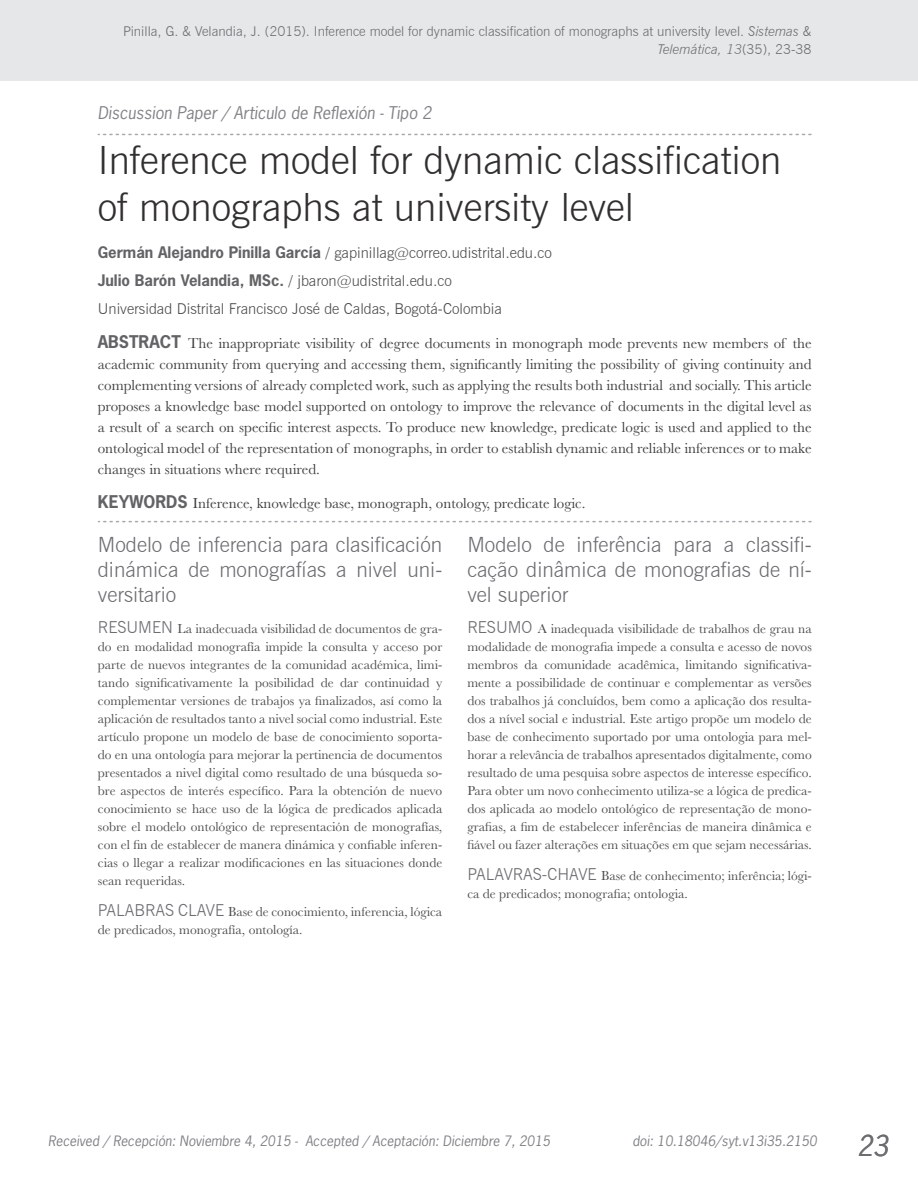
<style>
.page{position:relative;width:918px;height:1188px;background:#fff}
.page>*{position:absolute;margin:0;border:0;box-sizing:border-box;transform-origin:0 0}
.t1{font:300 39px/46.8px "News Gothic BT";color:#312f30}
.t2{font:italic 27px "News Gothic Std";color:#6c6d70}
.t3{font:300 21px/25.2px "News Gothic BT";color:#6c6d70;text-align:justify}
.t4{font:italic 16.5px "News Gothic Std";color:#808285}
.t5{font:15px/21px "Baskerville MT Std";color:#3e3e3f;text-align:justify}
.t6{font:300 15px/28.2px "News Gothic BT";color:#4b4c4d}
.t7{font:13.5px/18px "Baskerville MT Std";color:#4b4c4d;text-align:justify}
.t8{font:300 13.5px/18px "News Gothic BT";color:#6c6d70;text-align:right}
.t9{font:italic 13.5px "News Gothic Std";color:#808285}
.s1{font-style:italic}
.s2{font-family:"News Gothic Std";font-weight:700;color:#636366}
.s3{font-family:"News Gothic Std";font-weight:700;font-size:16.5px;color:#636366}
.s4{font-family:"News Gothic BT";font-weight:300;font-size:16.5px;color:#6c6d70}
</style>
<div class="page">
<div style="left:0;top:0;width:918px;height:81px;background:#e6e7e9"></div>
<svg style="left:98px;top:134px;width:713px;height:1px"></svg>
<svg style="left:98px;top:521px;width:713px;height:1px"></svg>
<p class="t8" style="left:123px;top:22px;width:690px">Pinilla, G. &amp; Velandia, J. (2015). Inference model for dynamic classification of monographs at university level. <span class="s1">Sistemas &amp;<br>Telemática, 13</span>(35), 23-38</p>
<p class="t4" style="left:98px;top:102px;width:335px">Discussion Paper / Articulo de Reflexión - Tipo 2</p>
<h1 class="t1" style="left:98px;top:137px;width:685px">Inference model for dynamic classification of monographs at university level</h1>
<p class="t6" style="left:98px;top:238px;width:456px"><span class="s2">Germán Alejandro Pinilla García</span> / gapinillag@correo.udistrital.edu.co<br><span class="s2">Julio Barón Velandia, MSc.</span> / jbaron@udistrital.edu.co<br>Universidad Distrital Francisco José de Caldas, Bogotá-Colombia</p>
<p class="t5" style="left:98px;top:333px;width:715px"><span class="s3">ABSTRACT</span> The inappropriate visibility of degree documents in monograph mode prevents new members of the academic community from querying and accessing them, significantly limiting the possibility of giving continuity and complementing versions of already completed work, such as applying the results both industrial and socially. This article proposes a knowledge base model supported on ontology to improve the relevance of documents in the digital level as a result of a search on specific interest aspects. To produce new knowledge, predicate logic is used and applied to the ontological model of the representation of monographs, in order to establish dynamic and reliable inferences or to make changes in situations where required.</p>
<p class="t5" style="left:98px;top:492px;width:489px"><span class="s3">KEYWORDS</span> Inference, knowledge base, monograph, ontology, predicate logic.</p>
<h3 class="t3" style="left:98px;top:532px;width:346px">Modelo de inferencia para clasificación dinámica de monografías a nivel uni&shy;versitario</h3>
<p class="t7" style="left:98px;top:620px;width:346px"><span class="s4">RESUMEN</span> La inadecuada visibilidad de documentos de gra&shy;do en modalidad monografía impide la consulta y acceso por parte de nuevos integrantes de la comunidad académica, limi&shy;tando significativamente la posibilidad de dar continuidad y complementar versiones de trabajos ya finalizados, así como la aplicación de resultados tanto a nivel social como industrial. Este artículo propone un modelo de base de conocimiento soporta&shy;do en una ontología para mejorar la pertinencia de documentos presentados a nivel digital como resultado de una búsqueda so&shy;bre aspectos de interés específico. Para la obtención de nuevo conocimiento se hace uso de la lógica de predicados aplicada sobre el modelo ontológico de representación de monografías, con el fin de establecer de manera dinámica y confiable inferen&shy;cias o llegar a realizar modificaciones en las situaciones donde sean requeridas.</p>
<p class="t7" style="left:98px;top:903px;width:346px"><span class="s4">PALABRAS CLAVE</span> Base de conocimiento, inferencia, lógica de predicados, monografía, ontología.</p>
<h3 class="t3" style="left:467px;top:532px;width:346px">Modelo de inferência para a classifi&shy;cação dinâmica de monografias de ní&shy;vel superior</h3>
<p class="t7" style="left:467px;top:620px;width:346px"><span class="s4">RESUMO</span> A inadequada visibilidade de trabalhos de grau na modalidade de monografia impede a consulta e acesso de novos membros da comunidade acadêmica, limitando significativa&shy;mente a possibilidade de continuar e complementar as versões dos trabalhos já concluídos, bem como a aplicação dos resulta&shy;dos a nível social e industrial. Este artigo propõe um modelo de base de conhecimento suportado por uma ontologia para mel&shy;horar a relevância de trabalhos apresentados digitalmente, como resultado de uma pesquisa sobre aspectos de interesse específico.<br>Para obter um novo conhecimento utiliza-se a lógica de predica&shy;dos aplicada ao modelo ontológico de representação de mono&shy;grafias, a fim de estabelecer inferências de maneira dinâmica e fiável ou fazer alterações em situações em que sejam necessárias.</p>
<p class="t7" style="left:467px;top:867px;width:346px"><span class="s4">PALAVRAS-CHAVE</span> Base de conhecimento; inferência; lógi&shy;ca de predicados; monografia; ontologia.</p>
<p class="t9" style="left:48px;top:1132px;width:504px">Received / Recepción: Noviembre 4, 2015 - Accepted / Aceptación: Diciembre 7, 2015</p>
<p class="t9" style="left:632px;top:1132px;width:186px">doi: 10.18046/syt.v13i35.2150</p>
<h2 class="t2" style="left:857px;top:1128px;width:33px">23</h2>
</div>
